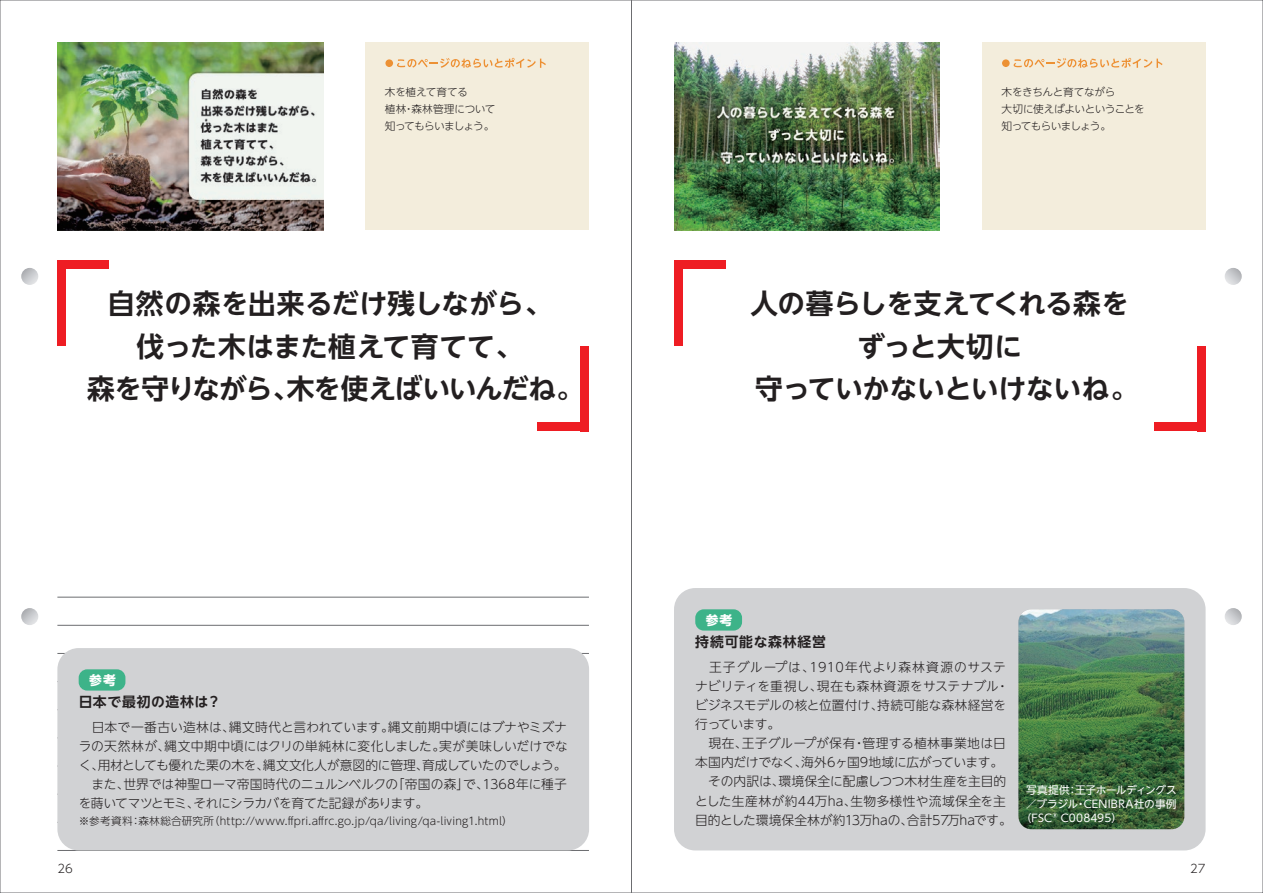
<style>
.page{position:relative;width:1263px;height:893px;background:#fff}
.page>*{position:absolute;margin:0;border:0;box-sizing:border-box;transform-origin:0 0}
.t1{font:700 27.6px/42.5px "UD Shin Go NT Pr 6 N De";letter-spacing:-.015em;color:#231f20;text-align:center}
.t2{font:700 13.8px "UD Shin Go NT Pr 6 N De";letter-spacing:.055em;color:#231f20}
.t3{font:300 12.75px/19.2px "UD Shin Go NT Pr 6 N";letter-spacing:-.005em;color:#231f20;text-align:justify}
.t4{font:700 12.75px "UD Shin Go NT Pr 6 N";color:#fff}
.t5{font:300 11.7px "UD Shin Go NT Pr 6 N";color:#231f20}
.t6{font:300 10.65px "UD Shin Go NT Pr 6 N";letter-spacing:.02em;color:#231f20}
.t7{font:300 10.65px/17px "UD Shin Go NT Pr 6 N";letter-spacing:-.045em;color:#231f20}
.t8{font:300 10.65px/17px "UD Shin Go NT Pr 6 N";letter-spacing:-.04em;color:#231f20}
.t9{font:10.65px "UD Shin Go NT Pr 6 N";letter-spacing:.005em;color:#fff}
.t10{font:10.65px "UD Shin Go NT Pr 6 N";letter-spacing:-.015em;color:#fff}
</style>
<div class="page">
<img style="left:57px;top:43px;width:266px;height:187px">
<img style="left:674px;top:43px;width:266px;height:187px">
<hr style="left:57px;top:597px;width:532px;height:1px;background:#6c6d70">
<hr style="left:57px;top:625px;width:532px;height:1px;background:#6c6d70">
<hr style="left:57px;top:653px;width:532px;height:1px;background:#6c6d70">
<hr style="left:57px;top:850px;width:532px;height:1px;background:#6c6d70">
<div style="left:982px;top:43px;width:223px;height:187px;background:#f3eddc"></div>
<div style="left:1002px;top:59px;width:8px;height:8px;background:#ec9134;border-radius:50%"></div>
<svg style="left:1013px;top:58px;width:149px;height:10px"></svg>
<div style="left:366px;top:43px;width:223px;height:187px;background:#f3eddc"></div>
<div style="left:385px;top:59px;width:8px;height:8px;background:#ec9134;border-radius:50%"></div>
<svg style="left:397px;top:58px;width:149px;height:10px"></svg>
<div style="left:57px;top:260px;width:51px;height:9px;background:#ee1d23"></div>
<div style="left:57px;top:260px;width:9px;height:85px;background:#ee1d23"></div>
<div style="left:538px;top:422px;width:51px;height:9px;background:#ee1d23"></div>
<div style="left:580px;top:346px;width:9px;height:85px;background:#ee1d23"></div>
<div style="left:674px;top:260px;width:51px;height:9px;background:#ee1d23"></div>
<div style="left:674px;top:260px;width:8px;height:85px;background:#ee1d23"></div>
<div style="left:1154px;top:422px;width:51px;height:9px;background:#ee1d23"></div>
<div style="left:1197px;top:346px;width:8px;height:85px;background:#ee1d23"></div>
<div style="left:57px;top:648px;width:532px;height:202px;background:#d1d2d4;border-radius:21px"></div>
<div style="left:79px;top:669px;width:46px;height:22px;background:#3db389;border-radius:9px"></div>
<div style="left:674px;top:588px;width:531px;height:262px;background:#d1d2d4;border-radius:21px"></div>
<div style="left:695px;top:609px;width:47px;height:22px;background:#3db389;border-radius:9px"></div>
<img style="left:1018px;top:609px;width:166px;height:220px">
<hr style="left:631px;top:0;width:1px;height:893px;background:#6c6d70">
<svg style="left:21px;top:268px;width:17px;height:17px"></svg>
<svg style="left:21px;top:608px;width:17px;height:17px"></svg>
<svg style="left:1225px;top:268px;width:17px;height:17px"></svg>
<svg style="left:1225px;top:608px;width:17px;height:17px"></svg>
<p class="t8" style="left:385px;top:83px;width:112px">木を植えて育てる<br>植林・森林管理について知ってもらいましょう。</p>
<h1 class="t1" style="left:87px;top:282px;width:498px">自然の森を出来るだけ残しながら、<br>伐った木はまた植えて育てて、<br>森を守りながら、木を使えばいいんだね。</h1>
<p class="t4" style="left:89px;top:670px;width:28px">参考</p>
<p class="t2" style="left:79px;top:690px;width:144px">日本で最初の造林は？</p>
<p class="t3" style="left:79px;top:717px;width:491px">　日本で一番古い造林は、縄文時代と言われています。縄文前期中頃にはブナやミズナラの天然林が、縄文中期中頃にはクリの単純林に変化しました。実が美味しいだけでなく、用材としても優れた栗の木を、縄文文化人が意図的に管理、育成していたのでしょう。　また、世界では神聖ローマ帝国時代のニュルンベルクの「帝国の森」で、1368年に種子を蒔いてマツとモミ、それにシラカバを育てた記録があります。</p>
<p class="t6" style="left:79px;top:813px;width:436px">※参考資料：森林総合研究所（http://www.ffpri.affrc.go.jp/qa/living/qa-living1.html）</p>
<p class="t7" style="left:1001px;top:83px;width:145px">木をきちんと育てながら<br>大切に使えばよいということを知ってもらいましょう。</p>
<h1 class="t1" style="left:750px;top:282px;width:389px">人の暮らしを支えてくれる森をずっと大切に<br>守っていかないといけないね。</h1>
<p class="t4" style="left:706px;top:610px;width:28px">参考</p>
<p class="t2" style="left:695px;top:630px;width:132px">持続可能な森林経営</p>
<p class="t3" style="left:695px;top:657px;width:318px;text-align:left">　王子グループは、1910年代より森林資源のサステナビリティを重視し、現在も森林資源をサステナブル・ビジネスモデルの核と位置付け、持続可能な森林経営を行っています。<br>　現在、王子グループが保有・管理する植林事業地は日本国内だけでなく、海外6ヶ国9地域に広がっています。　その内訳は、環境保全に配慮しつつ木材生産を主目的とした生産林が約44万ha、生物多様性や流域保全を主目的とした環境保全林が約13万haの、合計57万haです。</p>
<p class="t10" style="left:1026px;top:781px;width:152px">写真提供：王子ホールディングス</p>
<p class="t9" style="left:1026px;top:795px;width:152px">／ブラジル・CENIBRA社の事例</p>
<p class="t9" style="left:1021px;top:809px;width:103px">（FSC®C008495）</p>
<p class="t5" style="left:57px;top:859px;width:17px">26</p>
<p class="t5" style="left:1190px;top:859px;width:17px">27</p>
</div>
